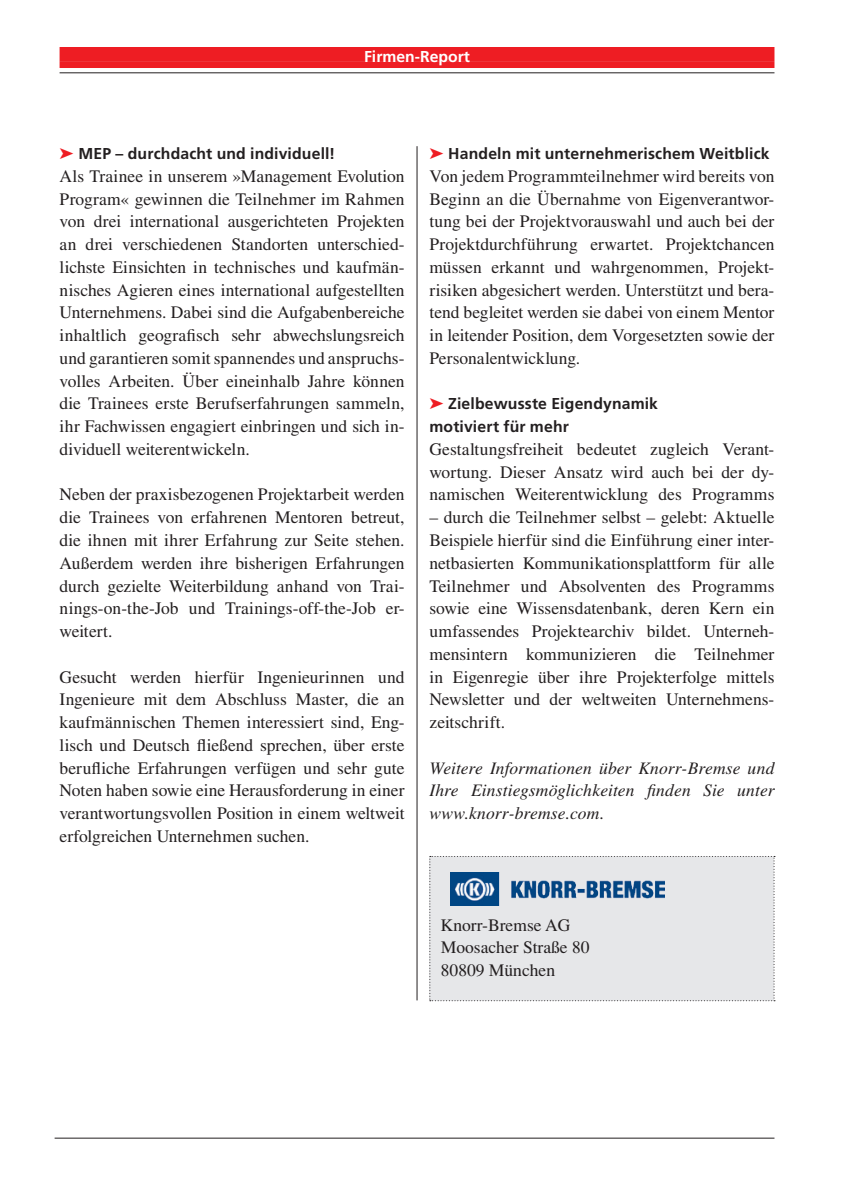
<style>
.page{position:relative;width:844px;height:1191px;background:#fff}
.page>*{position:absolute;margin:0;border:0;box-sizing:border-box;transform-origin:0 0}
.Txt_10{font:17.5px/22.8px "Times LT Std";color:#231f20;text-align:justify}
.Txt_10_k{font:italic 17.5px/22.8px "Times LT Std";letter-spacing:.005em;color:#231f20;text-align:justify}
.Txt_10__Einzug_r_l{font:17.5px/22.8px "Times";color:#231f20}
.Ttl_10_f{font:700 15.75px "Frutiger";letter-spacing:.01em;color:#231f20}
.t1{font:700 15.75px "Frutiger";color:#fff}
</style>
<div class="page">
<div style="left:60px;top:47px;width:714px;height:15px;background:#ee1d23"></div>
<div style="left:60px;top:62px;width:714px;height:6px;background:#ee1d23"></div>
<hr style="left:60px;top:72px;width:714px;height:1px;background:#231f20">
<hr style="left:55px;top:1137px;width:719px;height:1px;background:#231f20">
<div style="left:429px;top:856px;width:345px;height:145px;background:#e6e7e9"></div>
<hr style="left:416px;top:146px;width:1px;height:854px;background:#231f20">
<img style="left:450px;top:872px;width:213px;height:33px">
<p class="t1" style="left:364px;top:47px;width:107px">Firmen-Report</p>
<p class="Ttl_10_f" style="left:78px;top:144px;width:258px">MEP – durchdacht und individuell!</p>
<p class="Txt_10" style="left:60px;top:164px;width:346px">Als Trainee in unserem »Management Evolution Program« gewinnen die Teilnehmer im Rahmen von drei international ausgerichteten Projekten an drei verschiedenen Standorten unterschied&shy;lichste Einsichten in technisches und kaufmän&shy;nisches Agieren eines international aufgestellten Unternehmens. Dabei sind die Aufgabenbereiche inhaltlich geografisch sehr abwechslungsreich und garantieren somit spannendes und anspruchs&shy;volles Arbeiten. Über eineinhalb Jahre können die Trainees erste Berufserfahrungen sammeln, ihr Fachwissen engagiert einbringen und sich in&shy;dividuell weiterentwickeln.</p>
<p class="Txt_10" style="left:60px;top:483px;width:346px">Neben der praxisbezogenen Projektarbeit werden die Trainees von erfahrenen Mentoren betreut, die ihnen mit ihrer Erfahrung zur Seite stehen.<br>Außerdem werden ihre bisherigen Erfahrungen durch gezielte Weiterbildung anhand von Trai&shy;nings-on-the-Job und Trainings-off-the-Job er&shy;weitert.</p>
<p class="Txt_10" style="left:60px;top:665px;width:346px">Gesucht werden hierfür Ingenieurinnen und Ingenieure mit dem Abschluss Master, die an kaufmännischen Themen interessiert sind, Eng&shy;lisch und Deutsch fließend sprechen, über erste berufliche Erfahrungen verfügen und sehr gute Noten haben sowie eine Herausforderung in einer verantwortungsvollen Position in einem weltweit erfolgreichen Unternehmen suchen.</p>
<p class="Ttl_10_f" style="left:448px;top:144px;width:323px">Handeln mit unternehmerischem Weitblick</p>
<p class="Txt_10" style="left:429px;top:164px;width:346px">Von jedem Programmteilnehmer wird bereits von Beginn an die Übernahme von Eigenverantwor&shy;tung bei der Projektvorauswahl und auch bei der Projektdurchführung erwartet. Projektchancen müssen erkannt und wahrgenommen, Projekt&shy;risiken abgesichert werden. Unterstützt und bera&shy;tend begleitet werden sie dabei von einem Mentor in leitender Position, dem Vorgesetzten sowie der Personalentwicklung.</p>
<p class="Ttl_10_f" style="left:448px;top:395px;width:211px">Zielbewusste Eigendynamik</p>
<p class="Ttl_10_f" style="left:429px;top:417px;width:141px">motiviert für mehr</p>
<p class="Txt_10" style="left:429px;top:437px;width:346px">Gestaltungsfreiheit bedeutet zugleich Verant&shy;wortung. Dieser Ansatz wird auch bei der dy&shy;namischen Weiterentwicklung des Programms</p>
<p class="Txt_10" style="left:429px;top:506px;width:346px">– durch die Teilnehmer selbst – gelebt: Aktuelle Beispiele hierfür sind die Einführung einer inter&shy;netbasierten Kommunikationsplattform für alle Teilnehmer und Absolventen des Programms sowie eine Wissensdatenbank, deren Kern ein umfassendes Projektearchiv bildet. Unterneh&shy;mensintern kommunizieren die Teilnehmer in Eigenregie über ihre Projekterfolge mittels Newsletter und der weltweiten Unternehmens&shy;zeitschrift.</p>
<p class="Txt_10_k" style="left:429px;top:756px;width:346px">Weitere Informationen über Knorr-Bremse und Ihre Einstiegsmöglichkeiten finden Sie unter www.knorr-bremse.com.</p>
<p class="Txt_10__Einzug_r_l" style="left:440px;top:913px;width:131px">Knorr-Bremse AG</p>
<p class="Txt_10__Einzug_r_l" style="left:440px;top:936px;width:150px">Moosacher Straße 80<br>80809 München</p>
</div>
